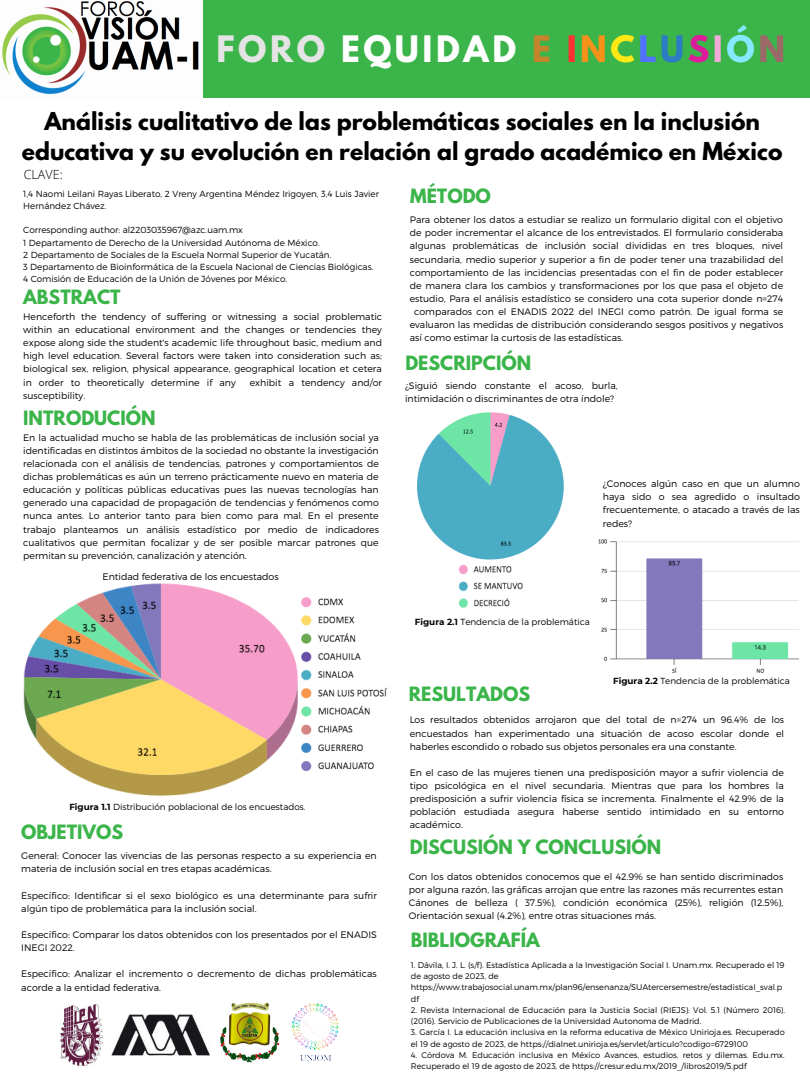
<style>
.page{position:relative;width:810px;height:1080px;background:#fff}
.page>*{position:absolute;margin:0;border:0;box-sizing:border-box;transform-origin:0 0}
.t1{font:700 32.31px "League Spartan";letter-spacing:.11em;color:#fff}
.t2{font:700 21.88px/30.5px "League Spartan";color:#000;text-align:center}
.t3{font:700 17.5px "League Spartan";color:#3bb54a}
.t4{font:300 12.62px "Open Sans";color:#000}
.t5{font:300 9.44px/13.1px "Montserrat";color:#000}
.t6{font:300 9.38px/13.1px "Montserrat";color:#000;text-align:justify}
.t7{font:300 8.81px/12.2px "Montserrat";color:#000}
.t8{font:300 8.19px/11.2px "Montserrat";color:#000}
.s1{color:#e4e4e4}
.s2{color:#c6842d}
.s3{color:#ff3131}
.s4{color:#f6911a}
.s5{color:#ffe814}
.s6{color:#5271ff}
.s7{color:#2c7cc4}
.s8{color:#dd1c9b}
.s9{color:#f4aad8}
.s10{color:#87e9ff}
.s11{color:#9d6868}
.s12{font-weight:700}
</style>
<div class="page">
<div style="left:0;top:0;width:810px;height:98px;background:#3bb54a"></div>
<img style="left:220px;top:1002px;width:60px;height:61px">
<img style="left:0;top:0;width:202px;height:98px">
<img style="left:111px;top:1014px;width:99px;height:42px">
<img style="left:60px;top:1004px;width:43px;height:63px">
<img style="left:291px;top:1003px;width:48px;height:58px">
<img style="left:24px;top:583px;width:274px;height:213px">
<img style="left:301px;top:597px;width:86px;height:175px">
<img style="left:417px;top:412px;width:147px;height:148px">
<img style="left:458px;top:564px;width:65px;height:44px">
<img style="left:598px;top:539px;width:200px;height:134px">
<p class="t1" style="left:216px;top:33px;width:570px"><span class="s1">FORO</span> EQUIDAD <span class="s2">E</span> <span class="s3">I</span><span class="s4">N</span><span class="s5">C</span><span class="s6">L</span><span class="s7">U</span><span class="s8">S</span><span class="s9">I</span><span class="s10">Ó</span><span class="s11">N</span></p>
<p class="t2" style="left:22px;top:108px;width:762px">Análisis cualitativo de las problemáticas sociales en la inclusión educativa y su evolución en relación al grado académico en México</p>
<p class="t4" style="left:24px;top:166px;width:41px">CLAVE:</p>
<p class="t7" style="left:23px;top:187px;width:357px">1,4 Naomi Leilani Rayas Liberato, 2 Vreny Argentina Méndez Irigoyen, 3,4 Luis Javier<br>Hernández Chávez.</p>
<p class="t7" style="left:23px;top:224px;width:221px">Corresponding author: al2203035967@azc.uam.mx</p>
<p class="t7" style="left:23px;top:236px;width:298px">1 Departamento de Derecho de la Universidad Autónoma de México.</p>
<p class="t7" style="left:23px;top:248px;width:310px">2 Departamento de Sociales de la Escuela Normal Superior de Yucatán.</p>
<p class="t7" style="left:23px;top:260px;width:352px">3 Departamento de Bioinformática de la Escuela Nacional de Ciencias Biológicas.</p>
<p class="t7" style="left:23px;top:272px;width:266px">4 Comisión de Educación de la Unión de Jóvenes por México.</p>
<p class="t3" style="left:23px;top:289px;width:99px">ABSTRACT</p>
<p class="t6" style="left:23px;top:310px;width:360px">Henceforth the tendency of suffering or witnessing a social problematic within an educational environment and the changes or tendencies they expose along side the student's academic life throughout basic, medium and high level education. Several factors were taken into consideration such as; biological sex, religion, physical appearance, geographical location et cetera in order to theoretically determine if any</p>
<p class="t6" style="left:250px;top:375px;width:134px">exhibit a tendency and/or</p>
<p class="t6" style="left:23px;top:388px;width:64px">susceptibility.</p>
<p class="t3" style="left:23px;top:409px;width:134px">INTRODUCIÓN</p>
<p class="t6" style="left:23px;top:430px;width:357px">En la actualidad mucho se habla de las problemáticas de inclusión social ya identificadas en distintos ámbitos de la sociedad no obstante la investigación relacionada con el análisis de tendencias, patrones y comportamientos de dichas problemáticas es aún un terreno prácticamente nuevo en materia de educación y políticas públicas educativas pues las nuevas tecnologías han generado una capacidad de propagación de tendencias y fenómenos como nunca antes. Lo anterior tanto para bien como para mal. En el presente trabajo planteamos un análisis estadístico por medio de indicadores cualitativos que permitan focalizar y de ser posible marcar patrones que permitan su prevención, canalización y atención.</p>
<p class="t5" style="left:103px;top:570px;width:178px">Entidad federativa de los encuestados</p>
<p class="t7" style="left:69px;top:800px;width:238px"><span class="s12">Figura 1.1</span> Distribución poblacional de los encuestados.</p>
<p class="t3" style="left:21px;top:823px;width:103px">OBJETIVOS</p>
<p class="t5" style="left:21px;top:849px;width:357px">General: Conocer las vivencias de las personas respecto a su experiencia en materia de inclusión social en tres etapas académicas.</p>
<p class="t5" style="left:21px;top:888px;width:357px">Específico: Identificar si el sexo biológico es una determinante para sufrir algún tipo de problemática para la inclusión social.</p>
<p class="t5" style="left:21px;top:928px;width:357px">Específico: Comparar los datos obtenidos con los presentados por el ENADIS<br>INEGI 2022.</p>
<p class="t5" style="left:21px;top:967px;width:357px">Específico: Analizar el incremento o decremento de dichas problemáticas acorde a la entidad federativa.</p>
<p class="t3" style="left:410px;top:187px;width:82px">MÉTODO</p>
<p class="t6" style="left:410px;top:213px;width:375px">Para obtener los datos a estudiar se realizo un formulario digital con el objetivo</p>
<p class="t6" style="left:410px;top:226px;width:375px">de poder incrementar el alcance de los entrevistados. El formulario consideraba</p>
<p class="t6" style="left:410px;top:239px;width:375px">algunas problemáticas de inclusión social divididas en tres bloques, nivel</p>
<p class="t6" style="left:410px;top:252px;width:375px">secundaria, medio superior y superior a fin de poder tener una trazabilidad del</p>
<p class="t6" style="left:410px;top:265px;width:375px">comportamiento de las incidencias presentadas con el fin de poder establecer</p>
<p class="t6" style="left:410px;top:278px;width:375px">de manera clara los cambios y transformaciones por los que pasa el objeto de</p>
<p class="t6" style="left:410px;top:292px;width:375px">estudio, Para el análisis estadístico se considero una cota superior donde n=274</p>
<p class="t6" style="left:414px;top:305px;width:371px">comparados con el ENADIS 2022 del INEGI como patrón. De igual forma se</p>
<p class="t6" style="left:410px;top:318px;width:375px">evaluaron las medidas de distribución considerando sesgos positivos y negativos</p>
<p class="t6" style="left:410px;top:331px;width:215px">así como estimar la curtosis de las estadísticas.</p>
<p class="t3" style="left:405px;top:354px;width:127px">DESCRIPCIÓN</p>
<p class="t5" style="left:405px;top:378px;width:214px">¿Siguió siendo constante el acoso, burla, intimidación o discriminantes de otra índole?</p>
<p class="t5" style="left:603px;top:477px;width:198px;text-align:justify">¿Conoces algún caso en que un alumno haya sido o sea agredido o insultado frecuentemente, o atacado a través de las redes?</p>
<p class="t7" style="left:415px;top:616px;width:176px"><span class="s12">Figura 2.1</span> Tendencia de la problemática</p>
<p class="t3" style="left:409px;top:685px;width:123px">RESULTADOS</p>
<p class="t7" style="left:613px;top:674px;width:178px"><span class="s12">Figura 2.2</span> Tendencia de la problemática</p>
<p class="t6" style="left:410px;top:713px;width:376px">Los resultados obtenidos arrojaron que del total de n=274 un 96.4% de los encuestados han experimentado una situación de acoso escolar donde el haberles escondido o robado sus objetos personales era una constante.</p>
<p class="t6" style="left:410px;top:766px;width:376px">En el caso de las mujeres tienen una predisposición mayor a sufrir violencia de tipo psicológica en el nivel secundaria. Mientras que para los hombres la predisposición a sufrir violencia física se incrementa. Finalmente el 42.9% de la población estudiada asegura haberse sentido intimidado en su entorno académico.</p>
<p class="t3" style="left:410px;top:838px;width:253px">DISCUSIÓN Y CONCLUSIÓN</p>
<p class="t6" style="left:409px;top:870px;width:376px">Con los datos obtenidos conocemos que el 42.9% se han sentido discriminados por alguna razón, las gráficas arrojan que entre las razones más recurrentes estan Cánones de belleza ( 37.5%), condición económica (25%), religión (12.5%), Orientación sexual (4.2%), entre otras situaciones más.</p>
<p class="t3" style="left:411px;top:932px;width:131px">BIBLIOGRAFÍA</p>
<p class="t8" style="left:411px;top:959px;width:375px">1. Dávila, I. J. L. (s/f). Estadística Aplicada a la Investigación Social I. Unam.mx. Recuperado el 19 de agosto de 2023, de https://www.trabajosocial.unam.mx/plan96/ensenanza/SUAtercersemestre/estadisticaI_sval.p df</p>
<p class="t8" style="left:411px;top:1004px;width:376px">2. Revista Internacional de Educación para la Justicia Social (RIEJS): Vol. 5.1 (Número 2016). (2016). Servicio de Publicaciones de la Universidad Autonoma de Madrid.</p>
<p class="t8" style="left:411px;top:1027px;width:376px">3. García I. La educación inclusiva en la reforma educativa de México Unirioja.es. Recuperado el 19 de agosto de 2023, de https://dialnet.unirioja.es/servlet/articulo?codigo=6729100</p>
<p class="t8" style="left:411px;top:1049px;width:376px">4. Córdova M. Educación inclusiva en México Avances, estudios, retos y dilemas. Edu.mx.<br>Recuperado el 19 de agosto de 2023, de https://cresur.edu.mx/2019_/libros2019/5.pdf</p>
</div>
